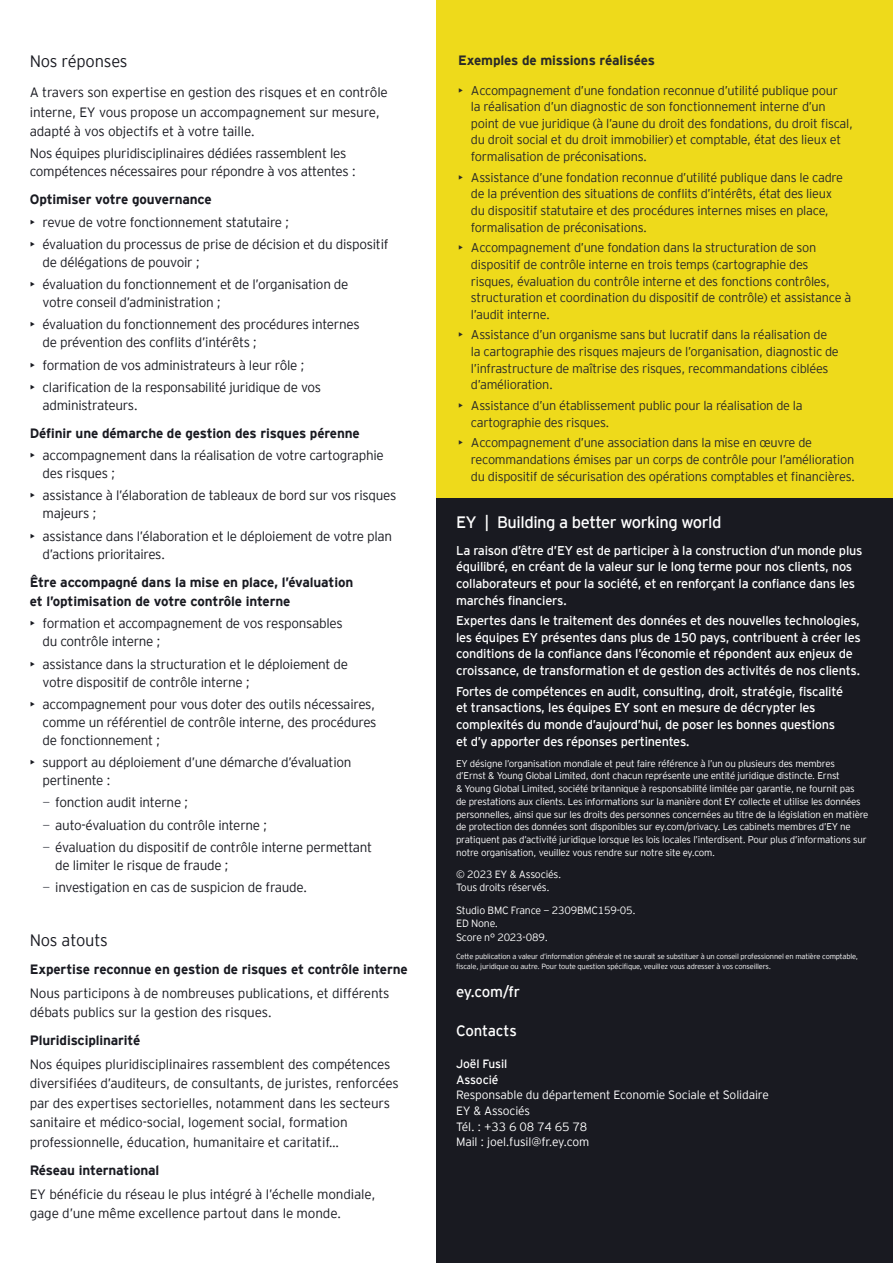
<style>
.page{position:relative;width:893px;height:1263px;background:#fff}
.page>*{position:absolute;margin:0;border:0;box-sizing:border-box;transform-origin:0 0}
.t1{font:16.5px "EY Interstate";letter-spacing:-.025em;color:#fff}
.t2{font:300 16.5px "EY Interstate";letter-spacing:-.01em;color:#191a21}
.t3{font:15px "EY Interstate";letter-spacing:-.02em;color:#fff}
.t4{font:300 13.5px/18px "EY Interstate";letter-spacing:-.02em;color:#191a21}
.t5{font:700 13.5px/19.5px "EY Interstate";letter-spacing:-.01em;color:#191a21}
.t6{font:700 13.5px "EY Interstate";letter-spacing:-.01em;color:#292929}
.t7{font:300 12.75px/16.5px "EY Interstate";letter-spacing:-.02em;color:#292929}
.t8{font:12.75px/16.5px "EY Interstate";letter-spacing:-.02em;color:#fff}
.t9{font:300 12px/15.6px "EY Interstate";letter-spacing:-.01em;color:#fff}
.t10{font:12px/15.6px "EY Interstate";letter-spacing:-.01em;color:#fff}
.t11{font:300 10.5px/13.6px "EY Interstate";letter-spacing:-.02em;color:#fff}
.t12{font:300 9.75px/12.6px "EY Interstate";letter-spacing:-.02em;color:#fff}
.t13{font:300 7.5px/9.8px "EY Interstate";letter-spacing:-.02em;color:#fff}
.s1{color:#5b5d65}
</style>
<div class="page">
<div style="left:437px;top:408px;width:456px;height:855px;background:#191a21"></div>
<div style="left:437px;top:0;width:456px;height:498px;background:#eeda1b"></div>
<p class="t2" style="left:30px;top:50px;width:99px">Nos réponses</p>
<p class="t4" style="left:30px;top:82px;width:360px;line-height:19.5px">A travers son expertise en gestion des risques et en contrôle interne, EY vous propose un accompagnement sur mesure, adapté à vos objectifs et à votre taille.</p>
<p class="t4" style="left:30px;top:144px;width:328px">Nos équipes pluridisciplinaires dédiées rassemblent les compétences nécessaires pour répondre à vos attentes :</p>
<p class="t5" style="left:30px;top:189px;width:183px">Optimiser votre gouvernance</p>
<p class="t4" style="left:30px;top:212px;width:261px">• revue de votre fonctionnement statutaire ;</p>
<p class="t4" style="left:43px;top:234px;width:348px;text-indent:-13px">• évaluation du processus de prise de décision et du dispositif de délégations de pouvoir ;</p>
<p class="t4" style="left:43px;top:275px;width:308px;text-indent:-13px">• évaluation du fonctionnement et de l’organisation de votre conseil d’administration ;</p>
<p class="t4" style="left:43px;top:315px;width:319px;text-indent:-13px">• évaluation du fonctionnement des procédures internes de prévention des conflits d’intérêts ;</p>
<p class="t4" style="left:30px;top:355px;width:276px">• formation de vos administrateurs à leur rôle ;</p>
<p class="t4" style="left:43px;top:377px;width:280px;text-indent:-13px">• clarification de la responsabilité juridique de vos administrateurs.</p>
<p class="t5" style="left:30px;top:423px;width:332px">Définir une démarche de gestion des risques pérenne</p>
<p class="t4" style="left:43px;top:446px;width:343px;text-indent:-13px">• accompagnement dans la réalisation de votre cartographie des risques ;</p>
<p class="t4" style="left:43px;top:486px;width:355px;text-indent:-13px">• assistance à l’élaboration de tableaux de bord sur vos risques majeurs ;</p>
<p class="t4" style="left:43px;top:526px;width:351px;text-indent:-13px">• assistance dans l’élaboration et le déploiement de votre plan d’actions prioritaires.</p>
<p class="t5" style="left:30px;top:571px;width:325px">Être accompagné dans la mise en place, l’évaluation et l’optimisation de votre contrôle interne</p>
<p class="t4" style="left:43px;top:614px;width:302px;text-indent:-13px">• formation et accompagnement de vos responsables du contrôle interne ;</p>
<p class="t4" style="left:43px;top:654px;width:307px;text-indent:-13px">• assistance dans la structuration et le déploiement de votre dispositif de contrôle interne ;</p>
<p class="t4" style="left:43px;top:694px;width:336px;text-align:justify;text-indent:-13px">• accompagnement pour vous doter des outils nécessaires, comme un référentiel de contrôle interne, des procédures de fonctionnement ;</p>
<p class="t4" style="left:43px;top:753px;width:311px;text-indent:-13px">• support au déploiement d’une démarche d’évaluation pertinente :</p>
<p class="t4" style="left:43px;top:791px;width:331px;line-height:22.2px"><span class="s1">−</span> fonction audit interne ;<br><span class="s1">−</span> auto-évaluation du contrôle interne ;<br><span class="s1">−</span> évaluation du dispositif de contrôle interne permettant</p>
<p class="t4" style="left:43px;top:853px;width:266px;line-height:22.2px;text-indent:13px">de limiter le risque de fraude ;<br><span class="s1">−</span> investigation en cas de suspicion de fraude.</p>
<p class="t2" style="left:30px;top:928px;width:80px">Nos atouts</p>
<p class="t5" style="left:30px;top:958px;width:379px">Expertise reconnue en gestion de risques et contrôle interne</p>
<p class="t4" style="left:30px;top:982px;width:361px;line-height:19.5px">Nous participons à de nombreuses publications, et différents débats publics sur la gestion des risques.</p>
<p class="t5" style="left:30px;top:1030px;width:112px">Pluridisciplinarité</p>
<p class="t4" style="left:30px;top:1053px;width:371px;line-height:19.5px">Nos équipes pluridisciplinaires rassemblent des compétences diversifiées d’auditeurs, de consultants, de juristes, renforcées par des expertises sectorielles, notamment dans les secteurs sanitaire et médico-social, logement social, formation professionnelle, éducation, humanitaire et caritatif…</p>
<p class="t5" style="left:30px;top:1159px;width:131px">Réseau international</p>
<p class="t4" style="left:30px;top:1183px;width:347px;line-height:19.5px">EY bénéficie du réseau le plus intégré à l’échelle mondiale, gage d’une même excellence partout dans le monde.</p>
<p class="t6" style="left:458px;top:51px;width:198px">Exemples de missions réalisées</p>
<p class="t7" style="left:471px;top:81px;width:384px;text-indent:-13px">• Accompagnement d’une fondation reconnue d’utilité publique pour<br>la réalisation d’un diagnostic de son fonctionnement interne d’un point de vue juridique (à l’aune du droit des fondations, du droit fiscal, du droit social et du droit immobilier) et comptable, état des lieux et formalisation de préconisations.</p>
<p class="t7" style="left:471px;top:168px;width:374px;text-indent:-13px">• Assistance d’une fondation reconnue d’utilité publique dans le cadre de la prévention des situations de conflits d’intérêts, état des lieux du dispositif statutaire et des procédures internes mises en place, formalisation de préconisations.</p>
<p class="t7" style="left:471px;top:239px;width:382px;text-indent:-13px">• Accompagnement d’une fondation dans la structuration de son dispositif de contrôle interne en trois temps (cartographie des risques, évaluation du contrôle interne et des fonctions contrôles, structuration et coordination du dispositif de contrôle) et assistance à l’audit interne.</p>
<p class="t7" style="left:471px;top:326px;width:369px;text-indent:-13px">• Assistance d’un organisme sans but lucratif dans la réalisation de la cartographie des risques majeurs de l’organisation, diagnostic de l’infrastructure de maîtrise des risques, recommandations ciblées d’amélioration.</p>
<p class="t7" style="left:471px;top:396px;width:333px;text-indent:-13px">• Assistance d’un établissement public pour la réalisation de la cartographie des risques.</p>
<p class="t7" style="left:471px;top:434px;width:386px;text-indent:-13px">• Accompagnement d’une association dans la mise en œuvre de recommandations émises par un corps de contrôle pour l’amélioration du dispositif de sécurisation des opérations comptables et financières.</p>
<p class="t1" style="left:456px;top:510px;width:267px">EY | Building a better working world</p>
<p class="t8" style="left:456px;top:541px;width:408px">La raison d’être d’EY est de participer à la construction d’un monde plus équilibré, en créant de la valeur sur le long terme pour nos clients, nos collaborateurs et pour la société, et en renforçant la confiance dans les marchés financiers.</p>
<p class="t8" style="left:456px;top:612px;width:406px">Expertes dans le traitement des données et des nouvelles technologies, les équipes EY présentes dans plus de 150 pays, contribuent à créer les conditions de la confiance dans l’économie et répondent aux enjeux de croissance, de transformation et de gestion des activités de nos clients.</p>
<p class="t8" style="left:456px;top:682px;width:388px">Fortes de compétences en audit, consulting, droit, stratégie, fiscalité et transactions, les équipes EY sont en mesure de décrypter les complexités du monde d’aujourd’hui, de poser les bonnes questions et d’y apporter des réponses pertinentes.</p>
<p class="t12" style="left:456px;top:756px;width:414px">EY désigne l’organisation mondiale et peut faire référence à l’un ou plusieurs des membres<br>d’Ernst &amp; Young Global Limited, dont chacun représente une entité juridique distincte. Ernst<br>&amp; Young Global Limited, société britannique à responsabilité limitée par garantie, ne fournit pas<br>de prestations aux clients. Les informations sur la manière dont EY collecte et utilise les données personnelles, ainsi que sur les droits des personnes concernées au titre de la législation en matière de protection des données sont disponibles sur ey.com/privacy. Les cabinets membres d’EY ne pratiquent pas d’activité juridique lorsque les lois locales l’interdisent. Pour plus d’informations sur notre organisation, veuillez vous rendre sur notre site ey.com.</p>
<p class="t11" style="left:456px;top:866px;width:107px">© 2023 EY &amp; Associés.<br>Tous droits réservés.</p>
<p class="t11" style="left:456px;top:902px;width:181px">Studio BMC France − 2309BMC159-05.<br>ED None.<br>Score n° 2023-089.</p>
<p class="t13" style="left:456px;top:951px;width:404px">Cette publication a valeur d’information générale et ne saurait se substituer à un conseil professionnel en matière comptable, fiscale, juridique ou autre. Pour toute question spécifique, veuillez vous adresser à vos conseillers.</p>
<p class="t3" style="left:456px;top:981px;width:65px">ey.com/fr</p>
<p class="t3" style="left:456px;top:1019px;width:62px">Contacts</p>
<p class="t10" style="left:456px;top:1055px;width:53px">Joël Fusil<br>Associé</p>
<p class="t9" style="left:456px;top:1086px;width:314px">Responsable du département Economie Sociale et Solidaire<br>EY &amp; Associés<br>Tél. : +33 6 08 74 65 78<br>Mail : joel.fusil@fr.ey.com</p>
</div>
